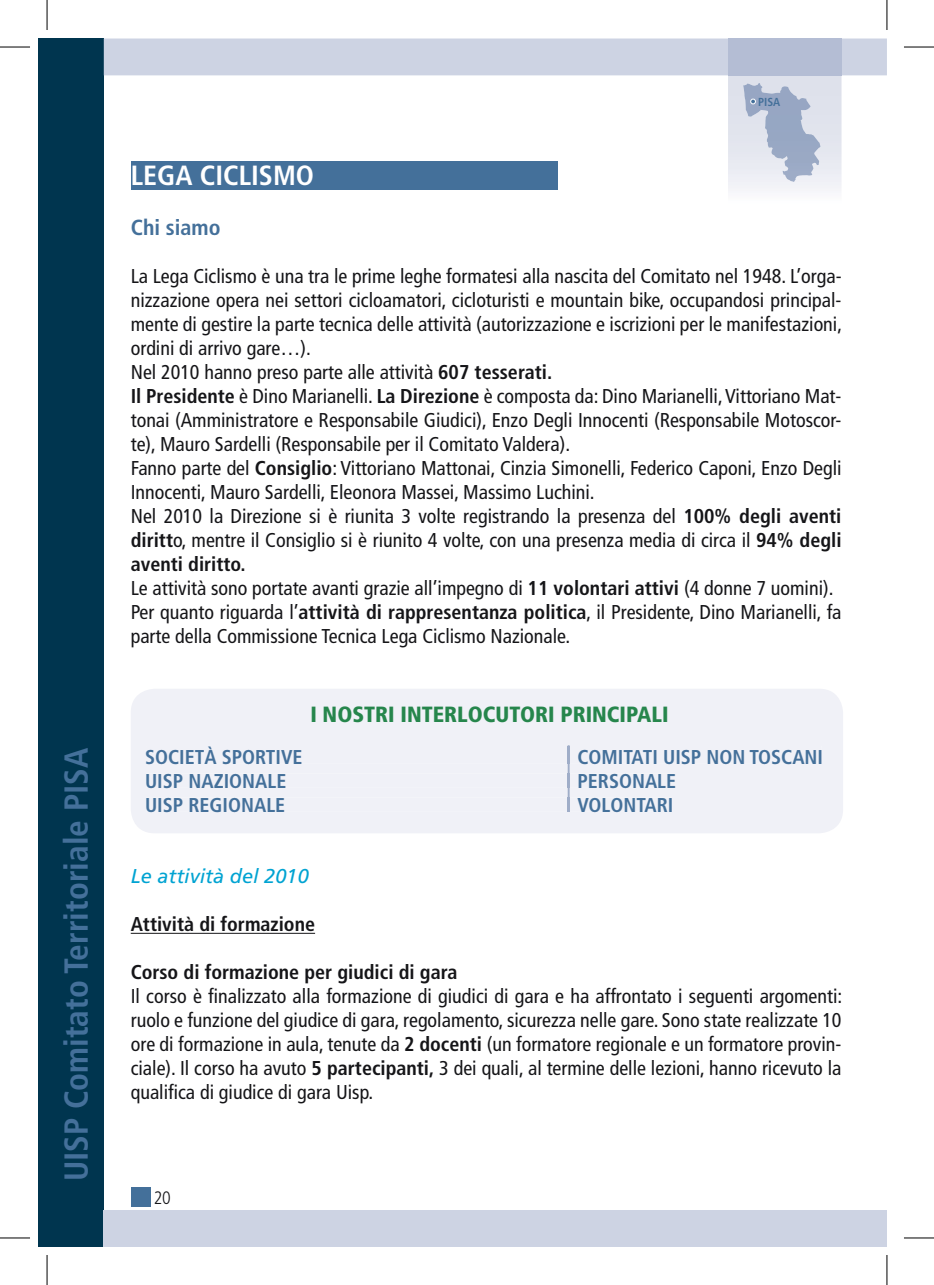
<style>
.page{position:relative;width:934px;height:1285px;background:#fff}
.page>*{position:absolute;margin:0;border:0;box-sizing:border-box;transform-origin:0 0}
.t1{font:700 condensed 33.2px "Frutiger";color:#44709a}
.t2{font:700 condensed 27.8px "Frutiger";color:#fff}
.t3{font:900 condensed 22px "Frutiger";color:#26864c}
.t4{font:700 condensed 21.8px "Frutiger";color:#44709a}
.t5{font:condensed 20px/24px "Frutiger";color:#151518}
.t6{font:700 condensed 20px "Frutiger";color:#44709a}
.t7{font:700 condensed 20px "Frutiger";color:#151518}
.t8{font:italic 20px "Frutiger";color:#00a3d2}
.t9{font:300 condensed 18px "Frutiger";color:#151518}
.t10{font:700 condensed 11.6px "Frutiger";color:#44709a}
.s1{font-weight:700}
</style>
<div class="page">
<div style="left:131px;top:1187px;width:19px;height:19px;background:#44709a"></div>
<div style="left:39px;top:39px;width:65px;height:1207px;background:#00354f"></div>
<div style="left:104px;top:1209px;width:782px;height:37px;background:#cdd3e3"></div>
<hr style="left:131px;top:933px;width:184px;height:1px;background:#151518">
<div style="left:131px;top:689px;width:711px;height:144px;background:#f0f1f7"></div>
<div style="left:146px;top:745px;width:675px;height:67px;background:#f0f1f7"></div>
<svg style="left:104px;top:39px;width:782px;height:151px"></svg>
<hr style="left:0;top:47px;width:30px;height:1px;background:#000">
<hr style="left:903px;top:47px;width:30px;height:1px;background:#000">
<hr style="left:0;top:1237px;width:30px;height:1px;background:#000">
<hr style="left:903px;top:1237px;width:30px;height:1px;background:#000">
<hr style="left:47px;top:0;width:1px;height:30px;background:#000">
<hr style="left:47px;top:1255px;width:1px;height:30px;background:#000">
<hr style="left:886px;top:0;width:1px;height:30px;background:#000">
<hr style="left:886px;top:1255px;width:1px;height:30px;background:#000">
<h1 class="t1" style="left:57px;top:1181px;width:435px;rotate:-90deg">UISP Comitato Territoriale PISA</h1>
<p class="t10" style="left:757px;top:95px;width:24px">PISA</p>
<h2 class="t2" style="left:131px;top:159px;width:185px">LEGA CICLISMO</h2>
<p class="t4" style="left:131px;top:215px;width:91px">Chi siamo</p>
<p class="t5" style="left:131px;top:264px;width:712px">La Lega Ciclismo è una tra le prime leghe formatesi alla nascita del Comitato nel 1948. L’orga&shy;nizzazione opera nei settori cicloamatori, cicloturisti e mountain bike, occupandosi principal&shy;mente di gestire la parte tecnica delle attività (autorizzazione e iscrizioni per le manifestazioni, ordini di arrivo gare…).<br>Nel 2010 hanno preso parte alle attività <span class="s1">607 tesserati.<br>Il Presidente</span> è Dino Marianelli. <span class="s1">La Direzione</span> è composta da: Dino Marianelli, Vittoriano Mat&shy;tonai (Amministratore e Responsabile Giudici), Enzo Degli Innocenti (Responsabile Motoscor&shy;te), Mauro Sardelli (Responsabile per il Comitato Valdera).<br>Fanno parte del <span class="s1">Consiglio</span>: Vittoriano Mattonai, Cinzia Simonelli, Federico Caponi, Enzo Degli Innocenti, Mauro Sardelli, Eleonora Massei, Massimo Luchini.<br>Nel 2010 la Direzione si è riunita 3 volte registrando la presenza del <span class="s1">100% degli aventi diritt</span>o, mentre il Consiglio si è riunito 4 volte, con una presenza media di circa il <span class="s1">94% degli aventi diritto.<br></span>Le attività sono portate avanti grazie all’impegno di <span class="s1">11 volontari attivi</span> (4 donne 7 uomini).<br>Per quanto riguarda l’<span class="s1">attività di rappresentanza politica</span>, il Presidente, Dino Marianelli, fa parte della Commissione Tecnica Lega Ciclismo Nazionale.</p>
<p class="t3" style="left:310px;top:700px;width:359px">I NOSTRI INTERLOCUTORI PRINCIPALI</p>
<p class="t6" style="left:145px;top:745px;width:159px">SOCIETÀ SPORTIVE</p>
<p class="t6" style="left:577px;top:745px;width:247px">COMITATI UISP NON TOSCANI</p>
<p class="t6" style="left:145px;top:769px;width:143px">UISP NAZIONALE</p>
<p class="t6" style="left:577px;top:769px;width:100px">PERSONALE</p>
<p class="t6" style="left:145px;top:793px;width:142px">UISP REGIONALE</p>
<p class="t6" style="left:577px;top:793px;width:97px">VOLONTARI</p>
<p class="t8" style="left:131px;top:864px;width:179px">Le attività del 2010</p>
<p class="t7" style="left:131px;top:912px;width:186px">Attività di formazione</p>
<p class="t7" style="left:131px;top:960px;width:328px">Corso di formazione per giudici di gara</p>
<p class="t5" style="left:131px;top:984px;width:712px;text-align:justify">Il corso è finalizzato alla formazione di giudici di gara e ha affrontato i seguenti argomenti: ruolo e funzione del giudice di gara, regolamento, sicurezza nelle gare. Sono state realizzate 10 ore di formazione in aula, tenute da <span class="s1">2 docenti</span> (un formatore regionale e un formatore provin&shy;ciale). Il corso ha avuto <span class="s1">5 partecipanti,</span> 3 dei quali, al termine delle lezioni, hanno ricevuto la qualifica di giudice di gara Uisp.</p>
<p class="t9" style="left:154px;top:1187px;width:19px">20</p>
</div>
